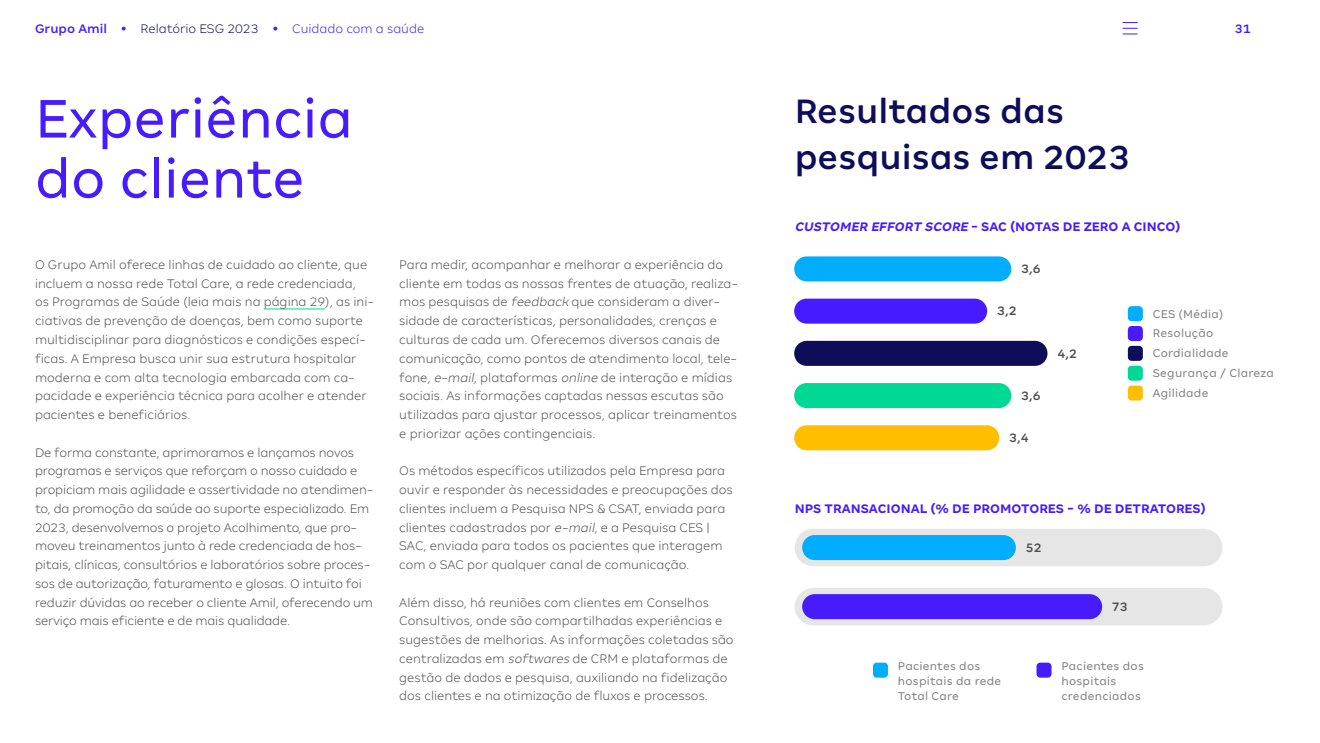
<style>
.page{position:relative;width:1320px;height:743px;background:#fff}
.page>*{position:absolute;margin:0;border:0;box-sizing:border-box;transform-origin:0 0}
.T1__28{font:60px/60px "Amil Typeface";color:#461bff}
.T1_1__22{font:500 37.5px/45px "Amil Typeface";color:#0f0d59}
.Corpo_texto_corrido{font:300 13.75px/18.8px "Amil Typeface";color:#4d4d4d}
.Títulos_Tabelas{font:700 13.75px "Amil Typeface";color:#461bff}
.t1{font:300 13.75px "Amil Typeface";color:#0f0d59}
.Corpo_texto_corrido-2{font:500 13.75px "Amil Typeface";color:#4d4d4d}
.t2{font:500 13.75px "Amil Typeface";color:#461bff}
.legenda{font:12.5px/15px "Amil Typeface";letter-spacing:.02em;color:#838383}
.s1{font-weight:500;color:#461bff}
.s2{font-weight:900;color:#461bff}
.s3{color:#461bff}
.s4{font-style:italic}
</style>
<div class="page">
<hr style="left:264px;top:308px;width:61px;height:1px;background:#00d896">
<div style="left:873px;top:662px;width:15px;height:15px;background:#00adff;border-radius:4px"></div>
<div style="left:1037px;top:662px;width:15px;height:15px;background:#461bff;border-radius:4px"></div>
<div style="left:1128px;top:306px;width:15px;height:15px;background:#00adff;border-radius:4px"></div>
<div style="left:1128px;top:326px;width:15px;height:15px;background:#461bff;border-radius:4px"></div>
<div style="left:1128px;top:346px;width:15px;height:15px;background:#0f0d59;border-radius:4px"></div>
<div style="left:1128px;top:365px;width:15px;height:15px;background:#00d896;border-radius:4px"></div>
<div style="left:1128px;top:385px;width:15px;height:15px;background:#ffbe00;border-radius:4px"></div>
<div style="left:795px;top:528px;width:428px;height:38px;background:#e6e6e6;border-radius:19px"></div>
<div style="left:802px;top:535px;width:214px;height:25px;background:#00adff;border-radius:12px"></div>
<div style="left:794px;top:256px;width:217px;height:25px;background:#00adff;border-radius:12px"></div>
<div style="left:794px;top:298px;width:193px;height:25px;background:#461bff;border-radius:12px"></div>
<div style="left:794px;top:341px;width:254px;height:25px;background:#0f0d59;border-radius:12px"></div>
<div style="left:794px;top:383px;width:217px;height:25px;background:#00d896;border-radius:12px"></div>
<div style="left:794px;top:425px;width:205px;height:25px;background:#ffbe00;border-radius:12px"></div>
<div style="left:795px;top:587px;width:428px;height:38px;background:#e6e6e6;border-radius:19px"></div>
<div style="left:802px;top:594px;width:300px;height:25px;background:#461bff;border-radius:12px"></div>
<svg style="left:1123px;top:22px;width:14px;height:12px"></svg>
<p class="t1" style="left:35px;top:20px;width:391px"><span class="s1">Grupo Amil</span> <span class="s2">•</span> Relatório ESG 2023 <span class="s2">•</span> <span class="s3">Cuidado com a saúde</span></p>
<p class="t2" style="left:1235px;top:20px;width:17px">31</p>
<p class="T1__28" style="left:35px;top:88px;width:320px">Experiência do cliente</p>
<p class="Corpo_texto_corrido" style="left:35px;top:255px;width:341px">O Grupo Amil oferece linhas de cuidado ao cliente, que incluem a nossa rede Total Care, a rede credenciada,<br>os Programas de Saúde (leia mais na página 29), as ini&shy;ciativas de prevenção de doenças, bem como suporte multidisciplinar para diagnósticos e condições especí&shy;ficas. A Empresa busca unir sua estrutura hospitalar moderna e com alta tecnologia embarcada com ca&shy;pacidade e experiência técnica para acolher e atender pacientes e beneficiários.</p>
<p class="Corpo_texto_corrido" style="left:35px;top:442px;width:340px">De forma constante, aprimoramos e lançamos novos programas e serviços que reforçam o nosso cuidado e propiciam mais agilidade e assertividade no atendimen&shy;to, da promoção da saúde ao suporte especializado. Em 2023, desenvolvemos o projeto Acolhimento, que pro&shy;moveu treinamentos junto à rede credenciada de hos&shy;pitais, clínicas, consultórios e laboratórios sobre proces&shy;sos de autorização, faturamento e glosas. O intuito foi reduzir dúvidas ao receber o cliente Amil, oferecendo um serviço mais eficiente e de mais qualidade.</p>
<p class="Corpo_texto_corrido" style="left:399px;top:255px;width:340px">Para medir, acompanhar e melhorar a experiência do cliente em todas as nossas frentes de atuação, realiza&shy;mos pesquisas de <span class="s4">feedback</span> que consideram a diver&shy;sidade de características, personalidades, crenças e culturas de cada um. Oferecemos diversos canais de comunicação, como pontos de atendimento local, tele&shy;fone, <span class="s4">e-mail</span>, plataformas <span class="s4">online</span> de interação e mídias sociais. As informações captadas nessas escutas são utilizadas para ajustar processos, aplicar treinamentos e priorizar ações contingenciais.</p>
<p class="Corpo_texto_corrido" style="left:399px;top:461px;width:335px">Os métodos específicos utilizados pela Empresa para ouvir e responder às necessidades e preocupações dos clientes incluem a Pesquisa NPS &amp; CSAT, enviada para clientes cadastrados por <span class="s4">e-mail</span>, e a Pesquisa CES | SAC, enviada para todos os pacientes que interagem com o SAC por qualquer canal de comunicação.</p>
<p class="Corpo_texto_corrido" style="left:399px;top:592px;width:336px">Além disso, há reuniões com clientes em Conselhos Consultivos, onde são compartilhadas experiências e sugestões de melhorias. As informações coletadas são centralizadas em <span class="s4">softwares</span> de CRM e plataformas de gestão de dados e pesquisa, auxiliando na fidelização dos clientes e na otimização de fluxos e processos.</p>
<p class="T1_1__22" style="left:795px;top:89px;width:337px">Resultados das pesquisas em 2023</p>
<p class="Títulos_Tabelas" style="left:795px;top:219px;width:387px"><span class="s4">CUSTOMER EFFORT SCORE</span> - SAC (NOTAS DE ZERO A CINCO)</p>
<p class="Corpo_texto_corrido-2" style="left:1021px;top:261px;width:21px">3,6</p>
<p class="Corpo_texto_corrido-2" style="left:997px;top:303px;width:21px">3,2</p>
<p class="Corpo_texto_corrido-2" style="left:1021px;top:387px;width:21px">3,6</p>
<p class="Corpo_texto_corrido-2" style="left:1009px;top:429px;width:21px">3,4</p>
<p class="Corpo_texto_corrido-2" style="left:1058px;top:345px;width:21px">4,2</p>
<p class="legenda" style="left:1153px;top:306px;width:72px">CES (Média)</p>
<p class="legenda" style="left:1153px;top:326px;width:62px">Resolução</p>
<p class="legenda" style="left:1153px;top:345px;width:77px">Cordialidade</p>
<p class="legenda" style="left:1153px;top:365px;width:122px">Segurança / Clareza</p>
<p class="legenda" style="left:1153px;top:385px;width:57px">Agilidade</p>
<p class="Títulos_Tabelas" style="left:795px;top:500px;width:413px">NPS TRANSACIONAL (% DE PROMOTORES - % DE DETRATORES)</p>
<p class="Corpo_texto_corrido-2" style="left:1026px;top:539px;width:17px">52</p>
<p class="Corpo_texto_corrido-2" style="left:1112px;top:598px;width:17px">73</p>
<p class="legenda" style="left:898px;top:658px;width:105px">Pacientes dos hospitais da rede<br>Total Care</p>
<p class="legenda" style="left:1062px;top:658px;width:84px">Pacientes dos hospitais credenciados</p>
</div>
